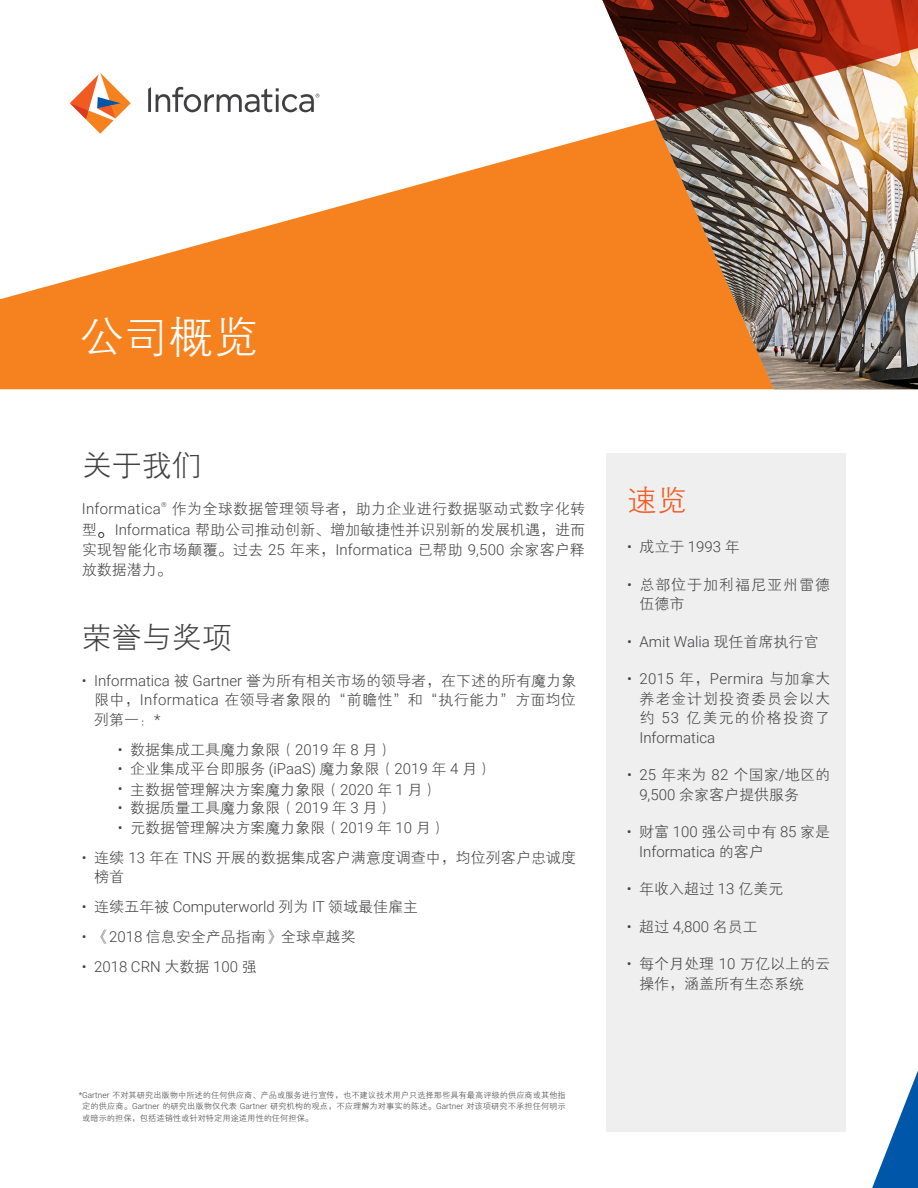
<style>
.page{position:relative;width:918px;height:1188px;background:#fff}
.page>*{position:absolute;margin:0;border:0;box-sizing:border-box;transform-origin:0 0}
.t1{font:45px "FZXH1 JW GB1 0";color:#fff}
.t2{font:30px "FZXH1 JW GB1 0";color:#404042}
.t3{font:30px "FZXH1 JW GB1 0";color:#f15a21}
.t4{font:15px/19.5px "FZXH1 JW GB1 0";color:#404042}
.t5{font:300 15px "Roboto";color:#404042}
.t6{font:15px/19.5px "FZXH1 JW GB1 0";letter-spacing:.065em;color:#404042}
.t7{font:300 15px "Roboto";letter-spacing:.025em;color:#404042}
.t8{font:300 15px "Roboto";letter-spacing:.02em;color:#404042}
.t9{font:8.25px/11.2px "FZXH1 JW GB1 0";color:#404042;text-align:justify}
.t10{font:300 7.05px "Roboto";color:#404042}
.s1{font-family:"FZHTJW GB1 0";font-size:18px;color:#000}
.s2{font-family:"Roboto";font-weight:300}
.s3{font-family:"FZXH1 JW GB1 0";font-weight:400}
</style>
<div class="page">
<div style="left:606px;top:454px;width:240px;height:678px;background:#efeff0"></div>
<svg style="left:0;top:86px;width:602px;height:303px;fill:#f5821f"></svg>
<img style="left:602px;top:120px;width:316px;height:269px">
<img style="left:596px;top:0;width:322px;height:120px">
<svg style="left:872px;top:1071px;width:46px;height:117px"></svg>
<svg style="left:70px;top:73px;width:61px;height:61px"></svg>
<svg style="left:148px;top:87px;width:171px;height:25px"></svg>
<h1 class="t1" style="left:79px;top:313px;width:181px">公司概览</h1>
<h2 class="t2" style="left:82px;top:450px;width:121px">关于我们</h2>
<p class="t8" style="left:82px;top:498px;width:81px">Informatica</p>
<p class="t10" style="left:161px;top:499px;width:7px">®</p>
<p class="t4" style="left:82px;top:499px;width:505px;line-height:20.2px;text-align:justify;text-indent:90px">作为全球数据管理领导者，助力企业进行数据驱动式数字化转型<span class="s1">。</span><span class="s2">Informatica</span> 帮助公司推动创新、增加敏捷性并识别新的发展机遇，进而实现智能化市场颠覆。过去 <span class="s2">25</span> 年来，<span class="s2">Informatica</span> 已帮助 <span class="s2">9,500</span> 余家客户释放数据潜力。</p>
<h2 class="t2" style="left:82px;top:621px;width:151px">荣誉与奖项</h2>
<p class="t4" style="left:94px;top:671px;width:483px;text-align:justify;text-indent:-12px"><span class="s2">• Informatica</span> 被 <span class="s2">Gartner</span> 誉为所有相关市场的领导者，在下述的所有魔力象限中，<span class="s2">Informatica</span> 在领导者象限的“前瞻性”和“执行能力”方面均位列第一：<span class="s2">*</span></p>
<p class="t4" style="left:118px;top:740px;width:276px"><span class="s2">•</span> 数据集成工具魔力象限（<span class="s2">2019</span> 年 <span class="s2">8</span> 月）</p>
<p class="t4" style="left:118px;top:760px;width:376px"><span class="s2">•</span> 企业集成平台即服务 <span class="s2">(iPaaS)</span> 魔力象限（<span class="s2">2019</span> 年 <span class="s2">4</span> 月）</p>
<p class="t4" style="left:118px;top:781px;width:321px"><span class="s2">•</span> 主数据管理解决方案魔力象限（<span class="s2">2020</span> 年 <span class="s2">1</span> 月）</p>
<p class="t4" style="left:118px;top:799px;width:276px"><span class="s2">•</span> 数据质量工具魔力象限（<span class="s2">2019</span> 年 <span class="s2">3</span> 月）</p>
<p class="t4" style="left:118px;top:818px;width:330px"><span class="s2">•</span> 元数据管理解决方案魔力象限（<span class="s2">2019</span> 年 <span class="s2">10</span> 月）</p>
<p class="t4" style="left:94px;top:848px;width:483px;text-indent:-12px"><span class="s2">•</span> 连续 <span class="s2">13</span> 年在 <span class="s2">TNS</span> 开展的数据集成客户满意度调查中，均位列客户忠诚度榜首</p>
<p class="t5" style="left:82px;top:897px;width:338px">• <span class="s3">连续五年被</span> Computerworld <span class="s3">列为</span> IT <span class="s3">领域最佳雇主</span></p>
<p class="t4" style="left:82px;top:928px;width:276px"><span class="s2">•</span> 《<span class="s2">2018</span> 信息安全产品指南》全球卓越奖</p>
<p class="t5" style="left:82px;top:957px;width:177px">• 2018 CRN <span class="s3">大数据</span> 100 <span class="s3">强</span></p>
<p class="t9" style="left:82px;top:1090px;width:485px;text-indent:-3px"><span class="s2">* Gartner</span> 不对其研究出版物中所述的任何供应商、产品或服务进行宣传，也不建议技术用户只选择那些具有最高评级的供应商或其他指定的供应商。<span class="s2">Gartner</span> 的研究出版物仅代表 <span class="s2">Gartner</span> 研究机构的观点，不应理解为对事实的陈述。<span class="s2">Gartner</span> 对该项研究不承担任何明示或暗示的担保，包括适销性或针对特定用途适用性的任何担保。</p>
<h2 class="t3" style="left:627px;top:485px;width:61px">速览</h2>
<p class="t5" style="left:627px;top:536px;width:114px">• <span class="s3">成立于</span> 1993 <span class="s3">年</span></p>
<p class="t6" style="left:639px;top:575px;width:192px;text-indent:-12px"><span class="s2">•</span> 总部位于加利福尼亚州雷德伍德市</p>
<p class="t5" style="left:627px;top:631px;width:193px">• Amit Walia <span class="s3">现任首席执行官</span></p>
<p class="t7" style="left:627px;top:668px;width:205px">• 2015 <span class="s3">年，</span>Permira <span class="s3">与加拿大</span></p>
<p class="t6" style="left:639px;top:689px;width:192px">养老金计划投资委员会以大约 <span class="s2">53</span> 亿美元的价格投资了</p>
<p class="t5" style="left:639px;top:727px;width:77px">Informatica</p>
<p class="t4" style="left:639px;top:766px;width:192px;text-indent:-12px"><span class="s2">• 25</span> 年来为 <span class="s2">82</span> 个国家<span class="s2">/</span>地区的<br><span class="s2">9,500</span> 余家客户提供服务</p>
<p class="t4" style="left:627px;top:823px;width:205px"><span class="s2">•</span> 财富 <span class="s2">100</span> 强公司中有 <span class="s2">85</span> 家是</p>
<p class="t5" style="left:639px;top:841px;width:126px">Informatica <span class="s3">的客户</span></p>
<p class="t4" style="left:627px;top:880px;width:158px"><span class="s2">•</span> 年收入超过 <span class="s2">13</span> 亿美元</p>
<p class="t5" style="left:627px;top:916px;width:132px">• <span class="s3">超过</span> 4,800 <span class="s3">名员工</span></p>
<p class="t4" style="left:639px;top:955px;width:192px;text-indent:-12px"><span class="s2">•</span> 每个月处理 <span class="s2">10</span> 万亿以上的云操作，涵盖所有生态系统</p>
</div>
